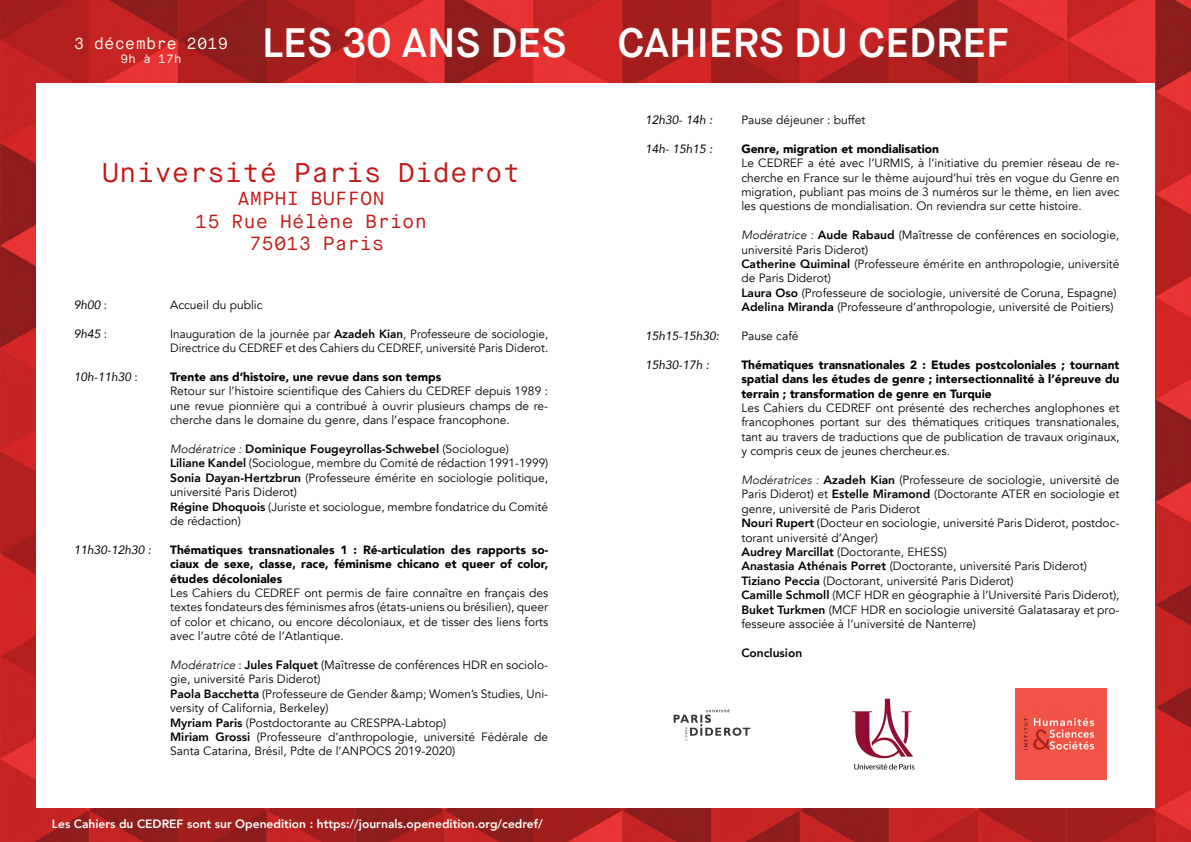
<style>
.page{position:relative;width:1191px;height:842px;background:#fff}
.page>*{position:absolute;margin:0;border:0;box-sizing:border-box;transform-origin:0 0}
.t1{font:600 41px "Maison Neue";color:#fff}
.t2{font:27px "Maison Neue Mono";color:#c31717}
.t3{font:19px/22.8px "Maison Neue Mono";color:#c31717;text-align:center}
.t4{font:16px "Maison Neue Mono";color:#fafcf6}
.t5{font:12px/14.4px "Avenir";color:#000}
.t6{font:900 12px/14.4px "Avenir";color:#000;text-align:justify}
.t7{font:800 12px "Avenir";color:#fff}
.t8{font:italic 12px "Avenir";color:#000}
.t9{font:800 12px "Avenir";color:#000}
.t10{font:12px "Maison Neue Mono";color:#fafcf6}
.s1{font-style:normal}
.s2{font-weight:800}
.s3{font-weight:300;font-style:italic}
</style>
<div class="page">
<img style="left:0;top:0;width:1191px;height:842px">
<div style="left:36px;top:84px;width:1119px;height:724px;background:#fff"></div>
<img style="left:673px;top:708px;width:78px;height:33px">
<img style="left:852px;top:698px;width:63px;height:72px">
<img style="left:1015px;top:689px;width:91px;height:91px">
<h3 class="t4" style="left:74px;top:33px;width:156px">3 décembre 2019</h3>
<p class="t10" style="left:120px;top:51px;width:63px">9h à 17h</p>
<h1 class="t1" style="left:262px;top:16px;width:306px">LES 30 ANS DES</h1>
<h1 class="t1" style="left:617px;top:16px;width:393px">CAHIERS DU CEDREF</h1>
<h2 class="t2" style="left:102px;top:156px;width:420px">Université Paris Diderot</h2>
<h3 class="t3" style="left:195px;top:187px;width:233px">AMPHI BUFFON<br>15 Rue Hélène Brion<br>75013 Paris</h3>
<p class="t8" style="left:74px;top:297px;width:35px">9h00 <span class="s1">:</span></p>
<p class="t8" style="left:74px;top:326px;width:35px">9h45 <span class="s1">:</span></p>
<p class="t8" style="left:74px;top:369px;width:66px">10h-11h30 <span class="s1">:</span></p>
<p class="t8" style="left:74px;top:542px;width:79px">11h30-12h30 :</p>
<p class="t5" style="left:170px;top:298px;width:94px">Accueil du public</p>
<p class="t5" style="left:170px;top:327px;width:380px">Inauguration de la journée par <span class="s2">Azadeh Kian</span>, Professeure de sociologie,<br>Directrice du CEDREF et des Cahiers du CEDREF, université Paris Diderot.</p>
<p class="t6" style="left:170px;top:369px;width:273px">Trente ans d’histoire, une revue dans son temps</p>
<p class="t5" style="left:170px;top:384px;width:379px;text-align:justify">Retour sur l’histoire scientifique des Cahiers du CEDREF depuis 1989 : une revue pionnière qui a contribué à ouvrir plusieurs champs de re&shy;cherche dans le domaine du genre, dans l’espace francophone.</p>
<p class="t5" style="left:170px;top:442px;width:380px"><span class="s3">Modératrice :</span> <span class="s2">Dominique Fougeyrollas-Schwebel</span> (Sociologue)<br><span class="s2">Liliane Kandel</span> (Sociologue, membre du Comité de rédaction 1991-1999)<br><span class="s2">Sonia Dayan-Hertzbrun</span> (Professeure émérite en sociologie politique, université Paris Diderot)<br><span class="s2">Régine Dhoquois</span> (Juriste et sociologue, membre fondatrice du Comité de rédaction)</p>
<p class="t6" style="left:170px;top:542px;width:380px">Thématiques transnationales 1 : Ré-articulation des rapports so&shy;ciaux de sexe, classe, race, féminisme chicano et queer of color, études décoloniales</p>
<p class="t5" style="left:170px;top:586px;width:380px;text-align:justify">Les Cahiers du CEDREF ont permis de faire connaître en français des textes fondateurs des féminismes afros (états-uniens ou brésilien), queer of color et chicano, ou encore décoloniaux, et de tisser des liens forts avec l’autre côté de l’Atlantique.</p>
<p class="t5" style="left:170px;top:658px;width:379px"><span class="s3">Modératrice</span> : <span class="s2">Jules Falquet</span> (Maîtresse de conférences HDR en sociolo&shy;gie, université Paris Diderot)<br><span class="s2">Paola Bacchetta</span> (Professeure de Gender &amp;amp; Women’s Studies, Uni&shy;versity of California, Berkeley)<br><span class="s2">Myriam Paris</span> (Postdoctorante au CRESPPA-Labtop)<br><span class="s2">Miriam Grossi</span> (Professeure d’anthropologie, université Fédérale de Santa Catarina, Brésil, Pdte de l’ANPOCS 2019-2020)</p>
<p class="t7" style="left:52px;top:815px;width:492px">Les Cahiers du CEDREF sont sur Openedition : https://journals.openedition.org/cedref/</p>
<p class="t8" style="left:645px;top:112px;width:69px">12h30- 14h :</p>
<p class="t8" style="left:645px;top:141px;width:69px">14h- 15h15 :</p>
<p class="t8" style="left:645px;top:328px;width:76px">15h15-15h30:</p>
<p class="t8" style="left:645px;top:357px;width:66px">15h30-17h :</p>
<p class="t5" style="left:741px;top:113px;width:126px">Pause déjeuner : buffet</p>
<p class="t6" style="left:741px;top:141px;width:199px">Genre, migration et mondialisation</p>
<p class="t5" style="left:741px;top:156px;width:379px;text-align:justify">Le CEDREF a été avec l’URMIS, à l’initiative du premier réseau de re&shy;cherche en France sur le thème aujourd’hui très en vogue du Genre en migration, publiant pas moins de 3 numéros sur le thème, en lien avec les questions de mondialisation. On reviendra sur cette histoire.</p>
<p class="t5" style="left:741px;top:228px;width:380px"><span class="s3">Modératrice :</span> <span class="s2">Aude Rabaud</span> (Maîtresse de conférences en sociologie, université Paris Diderot)<br><span class="s2">Catherine Quiminal</span> (Professeure émérite en anthropologie, université de Paris Diderot)<br><span class="s2">Laura Oso</span> (Professeure de sociologie, université de Coruna, Espagne)<br><span class="s2">Adelina Miranda</span> (Professeure d’anthropologie, université de Poitiers)</p>
<p class="t5" style="left:741px;top:329px;width:59px">Pause café</p>
<p class="t6" style="left:741px;top:357px;width:379px">Thématiques transnationales 2 : Etudes postcoloniales ; tournant spatial dans les études de genre ; intersectionnalité à l’épreuve du terrain ; transformation de genre en Turquie</p>
<p class="t5" style="left:741px;top:401px;width:380px;text-align:justify">Les Cahiers du CEDREF ont présenté des recherches anglophones et francophones portant sur des thématiques critiques transnationales, tant au travers de traductions que de publication de travaux originaux, y compris ceux de jeunes chercheur.es.</p>
<p class="t5" style="left:741px;top:473px;width:380px"><span class="s3">Modératrices :</span> <span class="s2">Azadeh Kian</span> (Professeure de sociologie, université de Paris Diderot) et <span class="s2">Estelle Miramond</span> (Doctorante ATER en sociologie et genre, université de Paris Diderot<br><span class="s2">Nouri Rupert</span> (Docteur en sociologie, université Paris Diderot, postdoc&shy;torant université d’Anger)<br><span class="s2">Audrey Marcillat</span> (Doctorante, EHESS)<br><span class="s2">Anastasia Athénais Porret</span> (Doctorante, université Paris Diderot)<br><span class="s2">Tiziano Peccia</span> (Doctorant, université Paris Diderot)<br><span class="s2">Camille Schmoll</span> (MCF HDR en géographie à l’Université Paris Diderot), <span class="s2">Buket Turkmen</span> (MCF HDR en sociologie université Galatasaray et pro&shy;fesseure associée à l’université de Nanterre)</p>
<p class="t9" style="left:741px;top:643px;width:62px">Conclusion</p>
</div>
